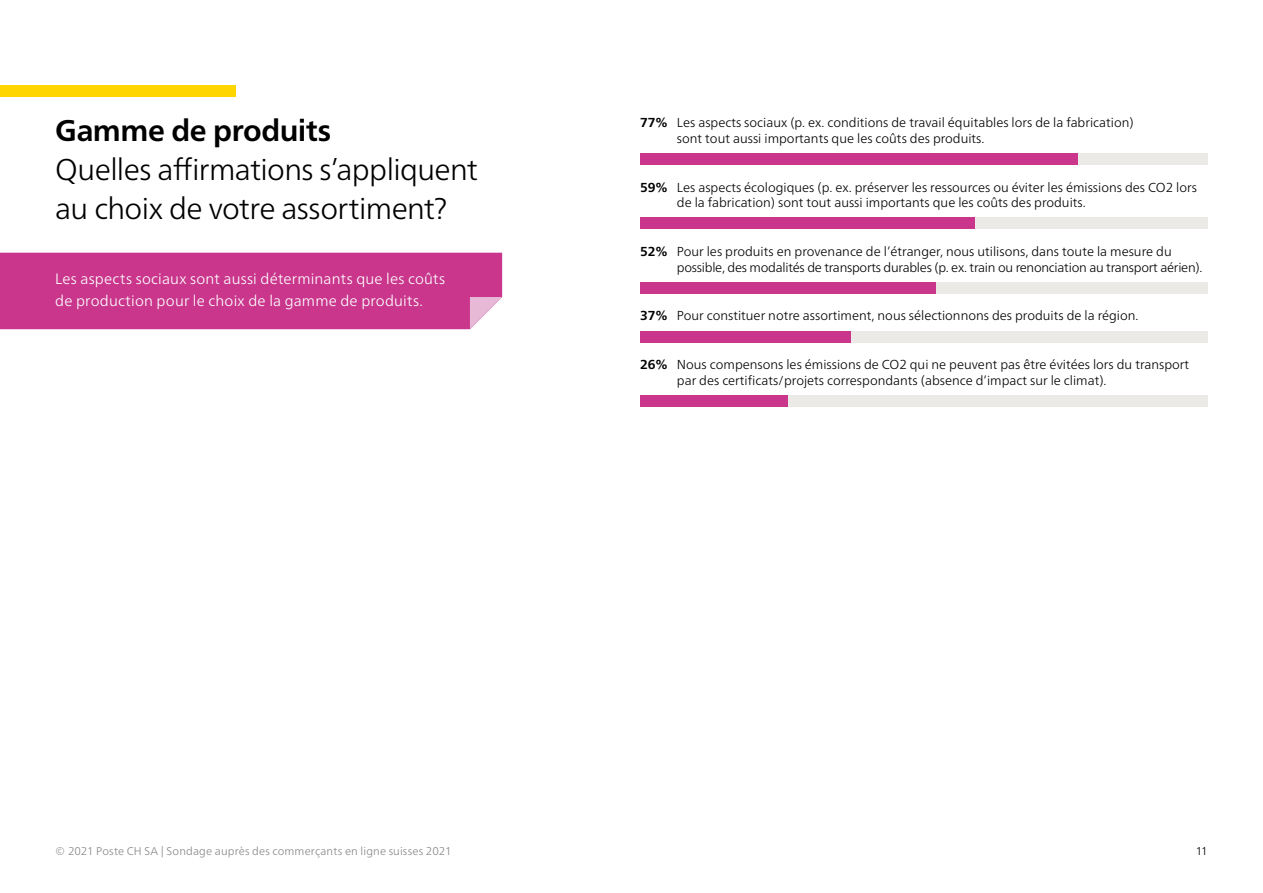
<style>
.page{position:relative;width:1263px;height:893px;background:#fff}
.page>*{position:absolute;margin:0;border:0;box-sizing:border-box;transform-origin:0 0}
.t1{font:300 30px/39px "Frutiger Neue LT Pro";letter-spacing:-.02em;color:#000}
.t2{font:700 30px "Frutiger Neue LT Pro";letter-spacing:-.015em;color:#000}
.t3{font:300 15px/22.5px "Frutiger Neue LT Pro";letter-spacing:.01em;color:#fff}
.t4{font:300 13.05px/15.6px "Frutiger Neue LT Pro";color:#000}
.t5{font:300 13.05px/15.6px "Frutiger Neue LT Pro";letter-spacing:-.02em;color:#000}
.t6{font:300 11.25px "Frutiger Neue LT Pro";letter-spacing:.015em;color:#878787}
.t7{font:300 11.25px "Frutiger Neue LT Pro";color:#000}
.s1{font-weight:700}
</style>
<div class="page">
<div style="left:0;top:85px;width:236px;height:12px;background:#ffd500"></div>
<div style="left:0;top:253px;width:502px;height:76px;background:#c9368c"></div>
<div style="left:640px;top:153px;width:568px;height:12px;background:#ebeae6"></div>
<div style="left:640px;top:153px;width:437px;height:12px;background:#c9368c"></div>
<div style="left:640px;top:218px;width:568px;height:11px;background:#ebeae6"></div>
<div style="left:640px;top:218px;width:335px;height:11px;background:#c9368c"></div>
<div style="left:640px;top:282px;width:568px;height:11px;background:#ebeae6"></div>
<div style="left:640px;top:282px;width:295px;height:11px;background:#c9368c"></div>
<div style="left:640px;top:331px;width:568px;height:11px;background:#ebeae6"></div>
<div style="left:640px;top:331px;width:210px;height:11px;background:#c9368c"></div>
<div style="left:640px;top:395px;width:568px;height:12px;background:#ebeae6"></div>
<div style="left:640px;top:395px;width:148px;height:12px;background:#c9368c"></div>
<h1 class="t2" style="left:55px;top:112px;width:277px">Gamme de produits</h1>
<h1 class="t1" style="left:55px;top:150px;width:424px">Quelles affirmations s’appliquent au choix de votre assortiment?</h1>
<p class="t3" style="left:55px;top:267px;width:391px">Les aspects sociaux sont aussi déterminants que les coûts de production pour le choix de la gamme de produits.</p>
<p class="t4" style="left:677px;top:115px;width:458px;text-indent:-37px"><span class="s1">77%</span> Les aspects sociaux (p. ex. conditions de travail équitables lors de la fabrication) sont tout aussi importants que les coûts des produits.</p>
<p class="t4" style="left:677px;top:179px;width:521px;text-indent:-37px"><span class="s1">59%</span> Les aspects écologiques (p. ex. préserver les ressources ou éviter les émissions des CO2 lors de la fabrication) sont tout aussi importants que les coûts des produits.</p>
<p class="t5" style="left:677px;top:244px;width:527px;text-indent:-37px"><span class="s1">52%</span> Pour les produits en provenance de l’étranger, nous utilisons, dans toute la mesure du possible, des modalités de transports durables (p. ex. train ou renonciation au transport aérien).</p>
<p class="t4" style="left:640px;top:308px;width:500px"><span class="s1">37%</span> Pour constituer notre assortiment, nous sélectionnons des produits de la région.</p>
<p class="t4" style="left:677px;top:357px;width:514px;text-indent:-37px"><span class="s1">26%</span> Nous compensons les émissions de CO2 qui ne peuvent pas être évitées lors du transport par des certificats/projets correspondants (absence d’impact sur le climat).</p>
<p class="t6" style="left:55px;top:844px;width:398px">© 2021 Poste CH SA | Sondage auprès des commerçants en ligne suisses 2021</p>
<p class="t7" style="left:1196px;top:844px;width:13px">11</p>
</div>
